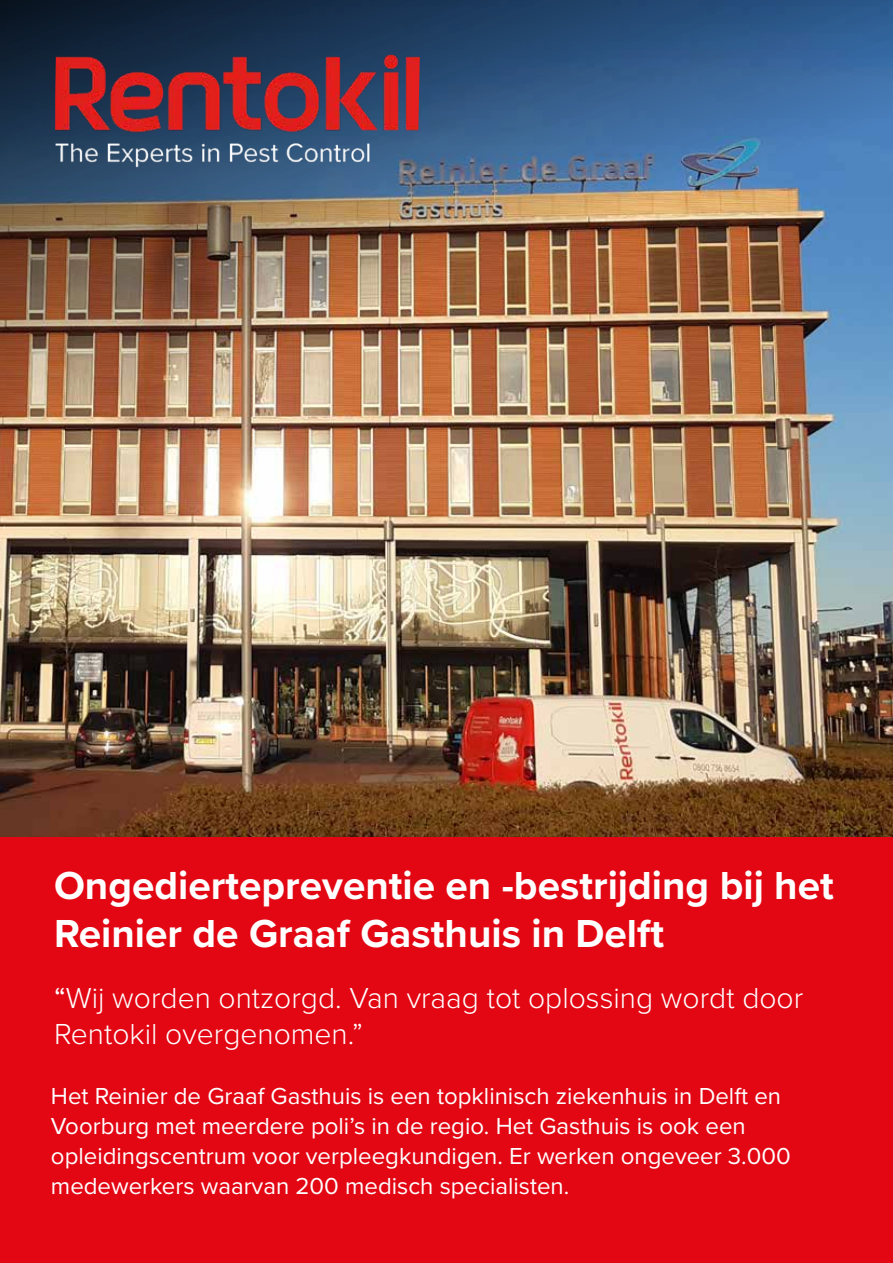
<style>
.page{position:relative;width:893px;height:1263px;background:#fff}
.page>*{position:absolute;margin:0;border:0;box-sizing:border-box;transform-origin:0 0}
.t1{font:700 40.5px/48.6px "Proxima Nova";color:#fff}
.t2{font:300 30px/36px "Proxima Nova";color:#fff}
.t3{font:24px/30px "Proxima Nova";color:#fff}
.s1{font-weight:400}
</style>
<div class="page">
<img style="left:0;top:0;width:893px;height:838px">
<img style="left:54px;top:55px;width:366px;height:114px">
<div style="left:0;top:838px;width:893px;height:425px;background:#e30613"></div>
<h1 class="t1" style="left:54px;top:860px;width:781px">Ongediertepreventie en -bestrijding bij het<br>Reinier de Graaf Gasthuis in Delft</h1>
<p class="t2" style="left:54px;top:978px;width:751px"><span class="s1">“</span>Wij worden ontzorgd. Van vraag tot oplossing wordt door<br>Rentokil overgenomen.”</p>
<p class="t3" style="left:51px;top:1080px;width:741px">Het Reinier de Graaf Gasthuis is een topklinisch ziekenhuis in Delft en Voorburg met meerdere poli’s in de regio. Het Gasthuis is ook een opleidingscentrum voor verpleegkundigen. Er werken ongeveer 3.000 medewerkers waarvan 200 medisch specialisten.</p>
</div>
